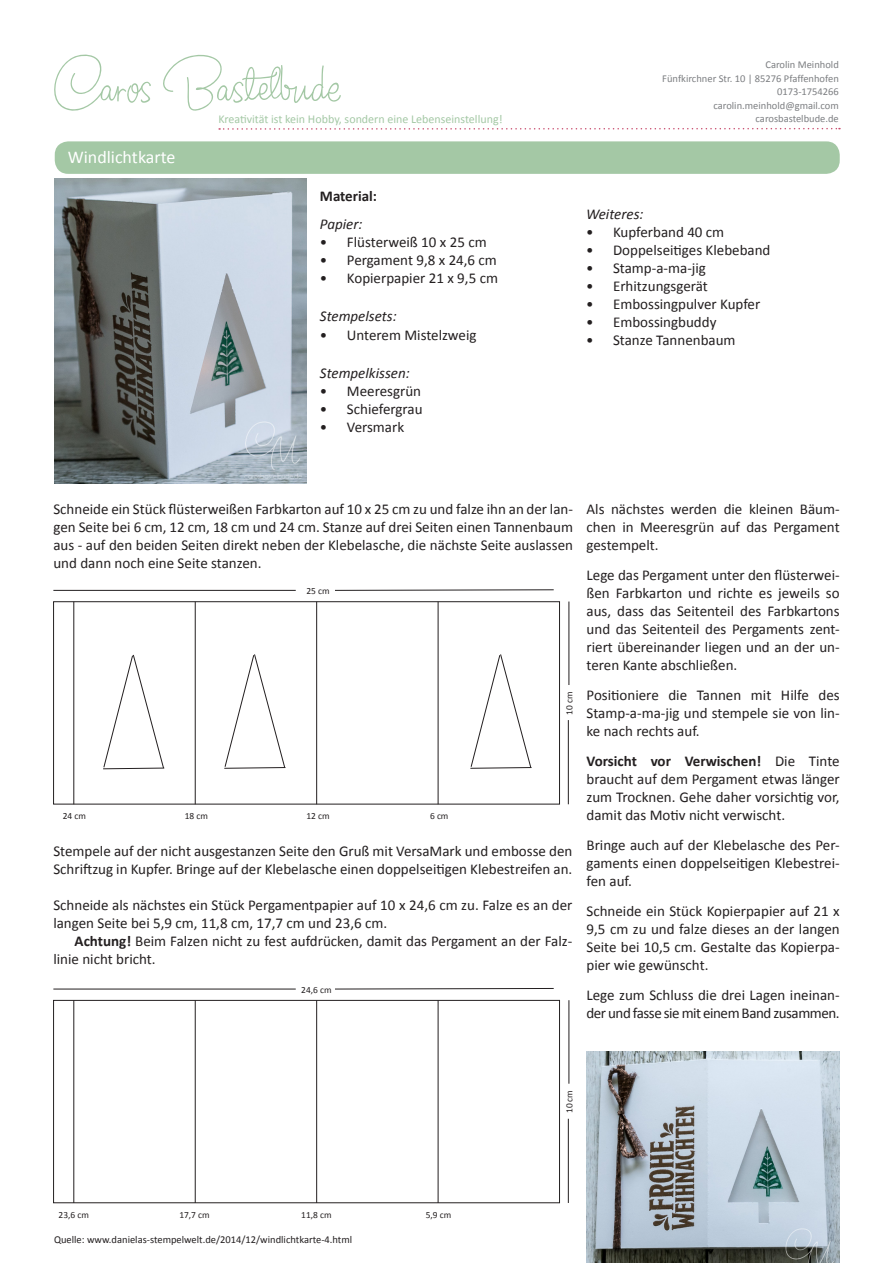
<style>
.page{position:relative;width:893px;height:1263px;background:#fff}
.page>*{position:absolute;margin:0;border:0;box-sizing:border-box;transform-origin:0 0}
.t1{font:64.5px "Crunchy";color:#a4c8a5}
.t2{font:18px "Calibri";color:#fff}
.t3{font:15px/18px "Calibri";color:#231f20;text-align:justify}
.t4{font:15px/18px "Calibri";letter-spacing:-.02em;color:#231f20}
.t5{font:italic 15px "Calibri";color:#231f20}
.t6{font:700 15px "Calibri";color:#231f20}
.t7{font:12px "Calibri";color:#a4c8a5}
.t8{font:10.5px/13.5px "Calibri";color:#7c7e81;text-align:right}
.t9{font:10.5px "Calibri";color:#231f20}
.t10{font:9.45px "Calibri";color:#231f20}
.s1{font-weight:700}
</style>
<div class="page">
<svg style="left:219px;top:128px;width:621px;height:2px"></svg>
<div style="left:55px;top:141px;width:785px;height:33px;background:#a4c8a5;border-radius:13px"></div>
<img style="left:55px;top:179px;width:252px;height:304px">
<div style="left:53px;top:601px;width:507px;height:203px;border:1px solid #231f20"></div>
<hr style="left:438px;top:602px;width:1px;height:202px;background:#231f20">
<hr style="left:316px;top:602px;width:1px;height:202px;background:#231f20">
<hr style="left:195px;top:602px;width:1px;height:202px;background:#231f20">
<hr style="left:74px;top:602px;width:1px;height:202px;background:#231f20">
<hr style="left:53px;top:590px;width:243px;height:1px;background:#231f20">
<svg style="left:335px;top:589px;width:219px;height:2px"></svg>
<hr style="left:569px;top:601px;width:1px;height:84px;background:#231f20">
<hr style="left:568px;top:720px;width:1px;height:84px;background:#231f20">
<div style="left:53px;top:1000px;width:507px;height:203px;border:1px solid #231f20"></div>
<hr style="left:438px;top:1000px;width:1px;height:203px;background:#231f20">
<hr style="left:316px;top:1000px;width:1px;height:203px;background:#231f20">
<hr style="left:195px;top:1000px;width:1px;height:203px;background:#231f20">
<hr style="left:74px;top:1000px;width:1px;height:203px;background:#231f20">
<hr style="left:53px;top:989px;width:243px;height:1px;background:#231f20">
<svg style="left:335px;top:988px;width:219px;height:2px"></svg>
<hr style="left:569px;top:1000px;width:1px;height:84px;background:#231f20">
<hr style="left:568px;top:1119px;width:1px;height:84px;background:#231f20">
<svg style="left:103px;top:654px;width:62px;height:115px"></svg>
<svg style="left:224px;top:654px;width:62px;height:115px"></svg>
<svg style="left:470px;top:654px;width:62px;height:115px"></svg>
<img style="left:587px;top:1051px;width:253px;height:212px">
<h1 class="t1" style="left:54px;top:41px;width:290px">Caros Bastelbude</h1>
<p class="t7" style="left:218px;top:111px;width:286px">Kreativität ist kein Hobby, sondern eine Lebenseinstellung!</p>
<p class="t8" style="left:756px;top:112px;width:85px">carosbastelbude.de</p>
<p class="t2" style="left:68px;top:146px;width:109px">Windlichtkarte</p>
<p class="t6" style="left:320px;top:186px;width:59px">Material:</p>
<p class="t5" style="left:320px;top:214px;width:44px">Papier:</p>
<p class="t3" style="left:320px;top:233px;width:168px">• Flüsterweiß 10 x 25 cm</p>
<p class="t3" style="left:320px;top:251px;width:179px">• Pergament 9,8 x 24,6 cm</p>
<p class="t3" style="left:320px;top:269px;width:180px">• Kopierpapier 21 x 9,5 cm</p>
<p class="t5" style="left:320px;top:305px;width:78px">Stempelsets:</p>
<p class="t3" style="left:320px;top:326px;width:158px">• Unterem Mistelzweig</p>
<p class="t5" style="left:320px;top:362px;width:91px">Stempelkissen:</p>
<p class="t3" style="left:320px;top:382px;width:103px">• Meeresgrün</p>
<p class="t3" style="left:320px;top:400px;width:104px">• Schiefergrau</p>
<p class="t3" style="left:320px;top:418px;width:86px">• Versmark</p>
<p class="t8" style="left:662px;top:58px;width:178px">Carolin Meinhold<br>Fünfkirchner Str. 10 | 85276 Pfaffenhofen<br>0173-1754266 carolin.meinhold@gmail.com</p>
<p class="t5" style="left:586px;top:203px;width:59px">Weiteres:</p>
<p class="t3" style="left:586px;top:223px;width:140px">• Kupferband 40 cm</p>
<p class="t3" style="left:586px;top:241px;width:186px">• Doppelseitiges Klebeband</p>
<p class="t3" style="left:586px;top:259px;width:121px">• Stamp-a-ma-jig</p>
<p class="t3" style="left:586px;top:277px;width:123px">• Erhitzungsgerät</p>
<p class="t3" style="left:586px;top:295px;width:176px">• Embossingpulver Kupfer</p>
<p class="t3" style="left:586px;top:313px;width:132px">• Embossingbuddy</p>
<p class="t3" style="left:586px;top:331px;width:151px">• Stanze Tannenbaum</p>
<p class="t3" style="left:53px;top:500px;width:521px">Schneide ein Stück flüsterweißen Farbkarton auf 10 x 25 cm zu und falze ihn an der lan&shy;gen Seite bei 6 cm, 12 cm, 18 cm und 24 cm. Stanze auf drei Seiten einen Tannenbaum aus - auf den beiden Seiten direkt neben der Klebelasche, die nächste Seite auslassen und dann noch eine Seite stanzen.</p>
<p class="t10" style="left:307px;top:585px;width:25px">25 cm</p>
<p class="t10" style="left:63px;top:810px;width:25px">24 cm</p>
<p class="t10" style="left:185px;top:810px;width:25px">18 cm</p>
<p class="t10" style="left:307px;top:810px;width:25px">12 cm</p>
<p class="t10" style="left:430px;top:810px;width:20px">6 cm</p>
<p class="t10" style="left:563px;top:714px;width:25px;rotate:-90deg">10 cm</p>
<p class="t3" style="left:53px;top:842px;width:521px">Stempele auf der nicht ausgestanzen Seite den Gruß mit VersaMark und embosse den<br>Schriftzug in Kupfer. Bringe auf der Klebelasche einen doppelseitigen Klebestreifen an.</p>
<p class="t3" style="left:53px;top:896px;width:521px">Schneide als nächstes ein Stück Pergamentpapier auf 10 x 24,6 cm zu. Falze es an der langen Seite bei 5,9 cm, 11,8 cm, 17,7 cm und 23,6 cm.</p>
<p class="t3" style="left:53px;top:932px;width:521px;text-indent:21px"><span class="s1">Achtung!</span> Beim Falzen nicht zu fest aufdrücken, damit das Pergament an der Falz&shy;linie nicht bricht.</p>
<p class="t10" style="left:301px;top:983px;width:32px">24,6 cm</p>
<p class="t3" style="left:587px;top:500px;width:255px">Als nächstes werden die kleinen Bäum&shy;chen in Meeresgrün auf das Pergament gestempelt.</p>
<p class="t3" style="left:587px;top:566px;width:255px">Lege das Pergament unter den flüsterwei&shy;ßen Farbkarton und richte es jeweils so aus, dass das Seitenteil des Farbkartons und das Seitenteil des Pergaments zent&shy;riert übereinander liegen und an der un&shy;teren Kante abschließen.</p>
<p class="t3" style="left:586px;top:686px;width:255px">Positioniere die Tannen mit Hilfe des Stamp-a-ma-jig und stempele sie von lin&shy;ke nach rechts auf.</p>
<p class="t3" style="left:586px;top:752px;width:255px"><span class="s1">Vorsicht vor Verwischen!</span> Die Tinte braucht auf dem Pergament etwas länger zum Trocknen. Gehe daher vorsichtig vor, damit das Motiv nicht verwischt.</p>
<p class="t3" style="left:586px;top:836px;width:255px">Bringe auch auf der Klebelasche des Per&shy;gaments einen doppelseitigen Klebestrei&shy;fen auf.</p>
<p class="t3" style="left:586px;top:902px;width:255px">Schneide ein Stück Kopierpapier auf 21 x 9,5 cm zu und falze dieses an der langen Seite bei 10,5 cm. Gestalte das Kopierpa&shy;pier wie gewünscht.</p>
<p class="t4" style="left:586px;top:986px;width:255px">Lege zum Schluss die drei Lagen ineinan&shy;der und fasse sie mit einem Band zusammen.</p>
<p class="t10" style="left:563px;top:1113px;width:25px;rotate:-90deg">10 cm</p>
<p class="t10" style="left:59px;top:1208px;width:32px">23,6 cm</p>
<p class="t10" style="left:179px;top:1208px;width:32px">17,7 cm</p>
<p class="t10" style="left:301px;top:1208px;width:32px">11,8 cm</p>
<p class="t10" style="left:426px;top:1208px;width:27px">5,9 cm</p>
<p class="t9" style="left:54px;top:1233px;width:300px">Quelle: www.danielas-stempelwelt.de/2014/12/windlichtkarte-4.html</p>
</div>
